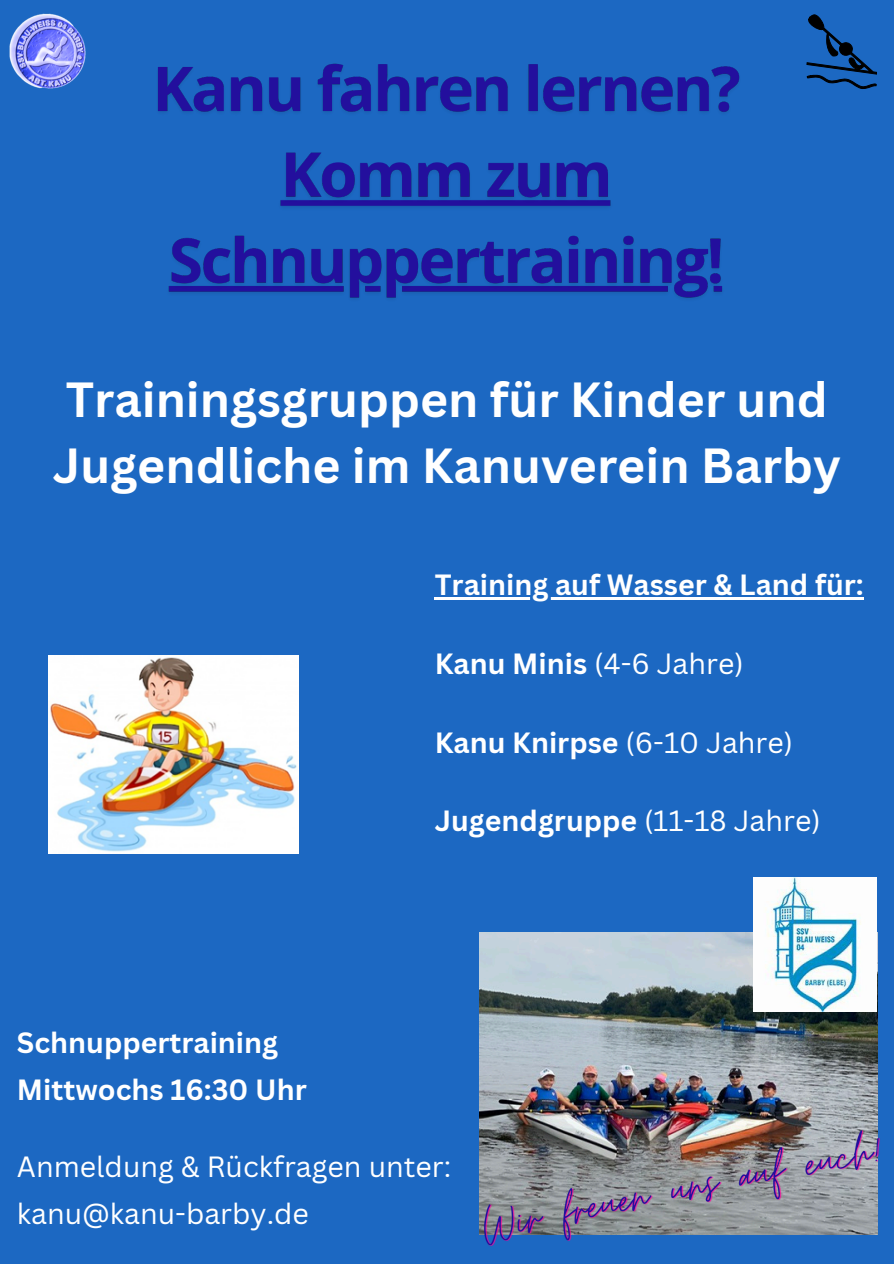
<style>
.page{position:relative;width:894px;height:1264px;background:#fff}
.page>*{position:absolute;margin:0;border:0;box-sizing:border-box;transform-origin:0 0}
.t1{font:700 48px/66.3px "Canva Sans";color:#fff}
.t2{font:700 28.5px/47.2px "Canva Sans";color:#fff}
.t3{font:28.5px "Canva Sans";color:#fff}
.s1{font-weight:700}
.s2{font-weight:400}
</style>
<div class="page">
<div style="left:0;top:0;width:893px;height:1263px;background:#1c68c2"></div>
<img style="left:9px;top:13px;width:77px;height:76px">
<svg style="left:806px;top:15px;width:70px;height:74px"></svg>
<img style="left:49px;top:655px;width:250px;height:198px">
<img style="left:479px;top:933px;width:397px;height:182px">
<img style="left:753px;top:878px;width:123px;height:133px">
<hr style="left:434px;top:597px;width:429px;height:2px;background:#fff">
<img style="left:157px;top:63px;width:583px;height:236px">
<img style="left:479px;top:1115px;width:401px;height:131px">
<p class="t1" style="left:53px;top:365px;width:789px">Trainingsgruppen für Kinder und<br>Jugendliche im Kanuverein Barby</p>
<p class="t2" style="left:434px;top:560px;width:430px">Training auf Wasser &amp; Land für:</p>
<h3 class="t3" style="left:434px;top:643px;width:310px"><span class="s1">Kanu Minis</span> (4-6 Jahre)</h3>
<p class="t2" style="left:434px;top:717px;width:360px">Kanu Knirpse <span class="s2">(6-10 Jahre)</span></p>
<p class="t2" style="left:17px;top:1018px;width:291px">Schnuppertraining<br>Mittwochs 16:30 Uhr</p>
<h4 class="t2" style="left:434px;top:796px;width:387px">Jugendgruppe <span class="s2">(11-18 Jahre)</span></h4>
<p class="t3" style="left:17px;top:1146px;width:435px">Anmeldung &amp; Rückfragen unter:</p>
<p class="t3" style="left:17px;top:1193px;width:293px">kanu@kanu-barby.de</p>
</div>
